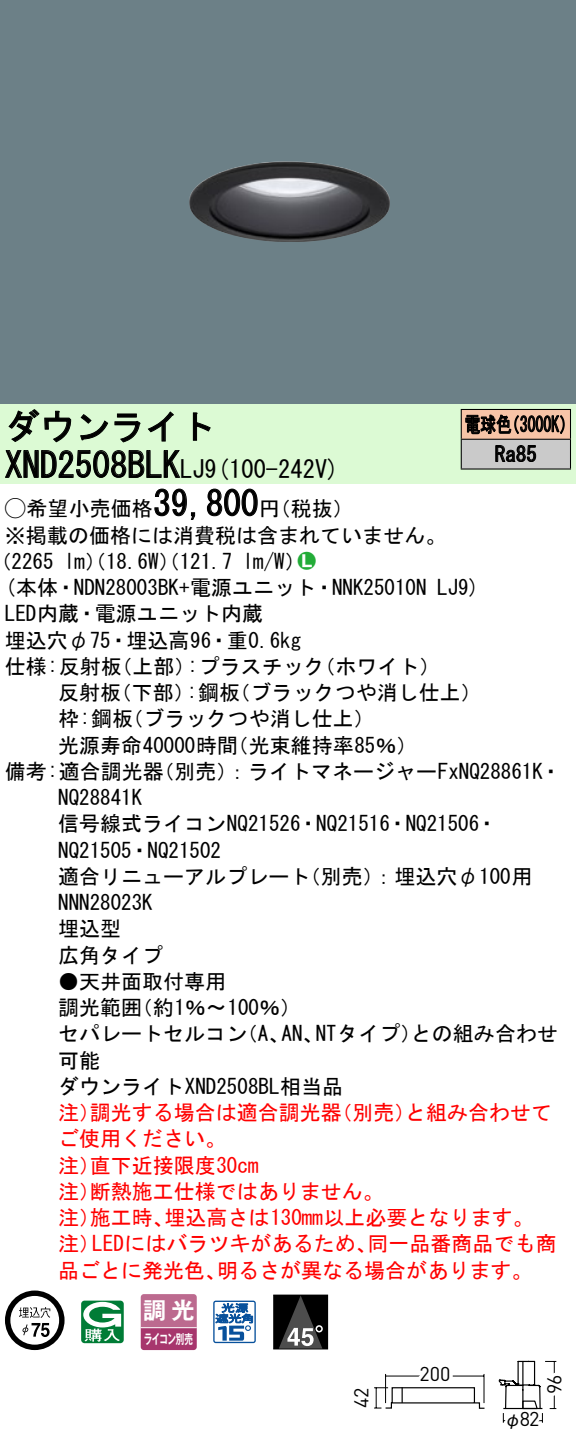
<style>
.page{position:relative;width:576px;height:1445px;background:#fff}
.page>*{position:absolute;margin:0;border:0;box-sizing:border-box;transform-origin:0 0}
.t1{font:35px "MS Gothic";color:#000}
.t2{font:24.5px "MS Gothic";color:#000}
.t3{font:23.1px "Gothic MB101 Pro De Bold 90 pv RKSJ H";color:#fff}
.t4{font:21px/26.2px "MS Gothic";color:#000}
.t5{font:21px/26.2px "MS Gothic";color:#f00}
.t6{font:21px/29.8px "MS Gothic";color:#000;scale:.75 1}
.t7{font:21px "Ford Classification 1";color:#23ac38}
.t8{font:19.95px "DINOT";letter-spacing:.005em;color:#000}
.t9{font:17.5px "Gothic BBB Pro Medium 90 pv RKSJ H";color:#000}
.t10{font:13.3px "Gothic MB101 Pro De Bold 90 pv RKSJ H";letter-spacing:-.05em;color:#fff;scale:.65 1}
.s1{font-size:24.5px}
.s2{font-family:"Ford Classification 1"}
.s3{color:#fff}
</style>
<div class="page">
<div style="left:0;top:0;width:575px;height:404px;background:#6c8087"></div>
<img style="left:189px;top:161px;width:201px;height:81px">
<div style="left:0;top:404px;width:575px;height:79px;background:#dcfad4"></div>
<svg style="left:8px;top:409px;width:64px;height:34px"></svg>
<svg style="left:80px;top:413px;width:60px;height:30px"></svg>
<svg style="left:147px;top:411px;width:26px;height:31px"></svg>
<svg style="left:192px;top:412px;width:19px;height:29px"></svg>
<svg style="left:5px;top:450px;width:176px;height:28px"></svg>
<svg style="left:154px;top:488px;width:42px;height:32px"></svg>
<svg style="left:207px;top:488px;width:51px;height:29px"></svg>
<svg style="left:5px;top:1290px;width:59px;height:60px"></svg>
<svg style="left:81px;top:1300px;width:43px;height:43px"></svg>
<svg style="left:140px;top:1294px;width:56px;height:56px;background:#b55884"></svg>
<hr style="left:141px;top:1327px;width:55px;height:1px;background:#fff">
<svg style="left:213px;top:1300px;width:43px;height:43px"></svg>
<div style="left:273px;top:1294px;width:55px;height:55px;border:1px solid #000"></div>
<div style="left:273px;top:1295px;width:54px;height:54px;background:#000"></div>
<svg style="left:279px;top:1296px;width:43px;height:52px"></svg>
<div style="left:461px;top:409px;width:109px;height:30px;background:#f7c4a7"></div>
<div style="left:461px;top:439px;width:109px;height:30px;background:#cacaca"></div>
<hr style="left:460px;top:409px;width:110px;height:1px;background:#000">
<hr style="left:569px;top:410px;width:2px;height:29px;background:#000">
<hr style="left:460px;top:439px;width:110px;height:1px;background:#000">
<hr style="left:569px;top:440px;width:2px;height:28px;background:#000">
<hr style="left:460px;top:468px;width:110px;height:2px;background:#000">
<svg style="left:460px;top:410px;width:104px;height:58px"></svg>
<svg style="left:498px;top:1360px;width:59px;height:63px"></svg>
<svg style="left:374px;top:1374px;width:111px;height:35px"></svg>
<h1 class="t1" style="left:5px;top:409px;width:212px">ダウンライト</h1>
<p class="t2" style="left:204px;top:456px;width:136px">(9 100-242 (V</p>
<h1 class="t1" style="left:5px;top:447px;width:201px">XND2508BLK<span class="s1">LJ</span></h1>
<h1 class="t1" style="left:153px;top:486px;width:106px">39,800</h1>
<p class="t4" style="left:5px;top:495px;width:442px"><span class="s2">A</span>希望小売価格<br>※掲載の価格には消費税は含まれていません。</p>
<p class="t7" style="left:298px;top:550px;width:19px">2<span class="s3">7</span></p>
<p class="t4" style="left:259px;top:495px;width:96px">（円税抜(</p>
<p class="t4" style="left:243px;top:548px;width:64px">l m (W/</p>
<p class="t4" style="left:-9px;top:548px;width:65px">（2265</p>
<p class="t4" style="left:64px;top:548px;width:169px">lm）（18.6 ）（W 121.7</p>
<p class="t6" style="left:494px;top:409px;width:57px;text-indent:-30px">電球色<br>Ra85</p>
<p class="t6" style="left:504px;top:409px;width:96px">（3000 (K</p>
<p class="t4" style="left:5px;top:574px;width:423px">(本体・NDN28003BK+電源ユニット・NNK25010N</p>
<p class="t4" style="left:5px;top:600px;width:259px">LED内蔵・電源ユニット内蔵</p>
<p class="t4" style="left:5px;top:627px;width:297px">埋込穴φ75・埋込高96・重0.6kg</p>
<p class="t4" style="left:314px;top:653px;width:127px">（ホワイト(</p>
<p class="t4" style="left:187px;top:653px;width:139px">:プラスチック</p>
<p class="t4" style="left:5px;top:653px;width:118px">仕様:反射板</p>
<p class="t4" style="left:111px;top:653px;width:85px">（上部）</p>
<p class="t4" style="left:437px;top:574px;width:44px">LJ (9</p>
<p class="t4" style="left:58px;top:679px;width:64px">反射板</p>
<p class="t4" style="left:111px;top:679px;width:85px">（下部）</p>
<p class="t4" style="left:229px;top:679px;width:253px">（ブラックつや消し仕上(</p>
<p class="t4" style="left:187px;top:679px;width:55px">:鋼板</p>
<p class="t4" style="left:122px;top:705px;width:253px">（ブラックつや消し仕上(</p>
<p class="t4" style="left:58px;top:705px;width:76px">枠:鋼板</p>
<p class="t4" style="left:153px;top:732px;width:409px;text-indent:-95px">光源寿命40000時間<br>（別売：）ライトマネージャーFxNQ28861 ・K</p>
<p class="t4" style="left:227px;top:732px;width:191px">（光束維持率85％(</p>
<p class="t4" style="left:5px;top:758px;width:160px">備考:適合調光器</p>
<p class="t4" style="left:58px;top:784px;width:85px">NQ28841K</p>
<p class="t4" style="left:58px;top:810px;width:441px">信号線式ライコンNQ21526・NQ21516・NQ21506・</p>
<p class="t4" style="left:58px;top:837px;width:164px">NQ21505・NQ21502</p>
<p class="t4" style="left:300px;top:863px;width:234px">（別売：）埋込穴φ100用</p>
<p class="t4" style="left:58px;top:863px;width:253px">適合リニューアルプレート<br>NNN28023K<br>埋込型<br>広角タイプ</p>
<p class="t4" style="left:132px;top:968px;width:171px;text-indent:-73px">●天井面取付専用<br>（約1％〜100％(</p>
<p class="t4" style="left:58px;top:994px;width:85px">調光範囲</p>
<p class="t4" style="left:315px;top:1020px;width:107px">NTタイプ）</p>
<p class="t4" style="left:411px;top:1020px;width:148px">との組み合わせ</p>
<p class="t4" style="left:58px;top:1020px;width:286px">セパレートセルコン<br>可能<br>ダウンライトXND2508BL相当品</p>
<p class="t4" style="left:237px;top:1020px;width:54px">（、A</p>
<p class="t4" style="left:281px;top:1020px;width:43px">AN、</p>
<p class="t5" style="left:90px;top:1099px;width:253px">調光する場合は適合調光器</p>
<p class="t5" style="left:331px;top:1099px;width:85px">（別売）</p>
<p class="t5" style="left:405px;top:1099px;width:148px">と組み合わせて</p>
<p class="t5" style="left:58px;top:1099px;width:43px">注）</p>
<p class="t5" style="left:58px;top:1125px;width:169px">ご使用ください。</p>
<p class="t5" style="left:90px;top:1152px;width:170px">直下近接限度30cm</p>
<p class="t5" style="left:90px;top:1152px;width:295px;text-indent:-32px">注）<br>断熱施工仕様ではありません。</p>
<p class="t5" style="left:58px;top:1178px;width:43px">注）</p>
<p class="t5" style="left:164px;top:1204px;width:370px">埋込高さは130mm以上必要となります。</p>
<p class="t5" style="left:90px;top:1204px;width:85px">施工時、</p>
<p class="t5" style="left:58px;top:1204px;width:43px">注）</p>
<p class="t5" style="left:92px;top:1230px;width:286px">LEDにはバラツキがあるため、</p>
<p class="t5" style="left:367px;top:1230px;width:190px">同一品番商品でも商</p>
<p class="t5" style="left:58px;top:1230px;width:43px">注）</p>
<p class="t5" style="left:58px;top:1257px;width:169px">品ごとに発光色、</p>
<p class="t5" style="left:217px;top:1257px;width:317px">明るさが異なる場合があります。</p>
<p class="t3" style="left:143px;top:1291px;width:53px">調光</p>
<p class="t10" style="left:144px;top:1327px;width:77px">ライコン別売</p>
<p class="t8" style="left:347px;top:1408px;width:22px;rotate:-90deg">42</p>
<p class="t8" style="left:419px;top:1360px;width:33px">200</p>
<p class="t8" style="left:519px;top:1405px;width:21px">82</p>
<p class="t9" style="left:504px;top:1405px;width:19px">φ</p>
<p class="t8" style="left:540px;top:1394px;width:21px;rotate:-90deg">96</p>
</div>
